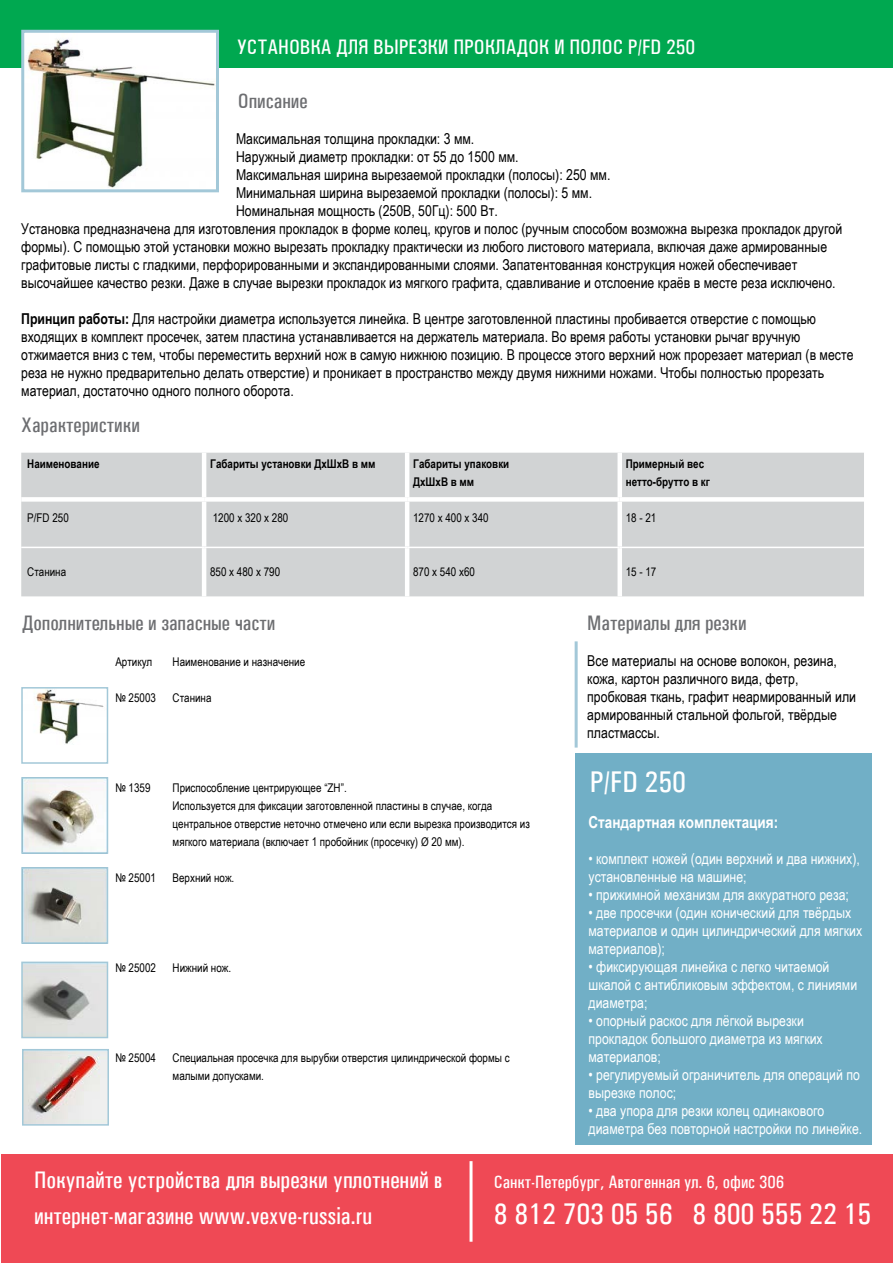
<style>
.page{position:relative;width:893px;height:1263px;background:#fff}
.page>*{position:absolute;margin:0;border:0;box-sizing:border-box;transform-origin:0 0}
.t1{font:500 30px "Univers Condensed";color:#fff}
.t2{font:500 24px "Univers Condensed";color:#fff}
.t3{font:500 21px "Univers Condensed";color:#6d6e71}
.t4{font:500 21px "Univers Condensed";color:#fff}
.t5{font:500 18px "Univers Condensed";color:#fff}
.t6{font:700 16.5px "Arial Narrow";color:#fff}
.t7{font:15px/18px "Arial Narrow";color:#000}
.t8{font:15px/18px "Arial Narrow";color:#fff}
.t9{font:12px/18px "Arial Narrow";color:#000}
.t10{font:700 12px/18px "Arial Narrow";color:#000}
.s1{font-weight:700}
</style>
<div class="page">
<div style="left:0;top:0;width:893px;height:68px;background:#00a850"></div>
<hr style="left:575px;top:641px;width:3px;height:106px;background:#a3c8d8">
<div style="left:575px;top:753px;width:297px;height:391px;background:#71afc6"></div>
<div style="left:1px;top:1154px;width:892px;height:109px;background:#ef4955"></div>
<hr style="left:470px;top:1161px;width:2px;height:81px;background:#fff">
<img style="left:25px;top:34px;width:190px;height:154px">
<div style="left:21px;top:30px;width:198px;height:162px;border:3px solid #a3c8d8"></div>
<div style="left:21px;top:453px;width:843px;height:143px;background:#d1d3d4"></div>
<hr style="left:202px;top:453px;width:4px;height:44px;background:#fff">
<hr style="left:405px;top:453px;width:4px;height:44px;background:#fff">
<div style="left:617px;top:453px;width:5px;height:44px;background:#fff"></div>
<div style="left:21px;top:497px;width:183px;height:5px;background:#fff"></div>
<div style="left:204px;top:497px;width:203px;height:5px;background:#fff"></div>
<hr style="left:202px;top:502px;width:4px;height:45px;background:#fff">
<div style="left:407px;top:497px;width:213px;height:5px;background:#fff"></div>
<hr style="left:405px;top:502px;width:4px;height:45px;background:#fff">
<div style="left:620px;top:497px;width:244px;height:5px;background:#fff"></div>
<div style="left:617px;top:502px;width:5px;height:45px;background:#fff"></div>
<hr style="left:202px;top:548px;width:4px;height:48px;background:#fff">
<hr style="left:405px;top:548px;width:4px;height:48px;background:#fff">
<div style="left:617px;top:548px;width:5px;height:48px;background:#fff"></div>
<hr style="left:21px;top:547px;width:183px;height:1px;background:#fff">
<hr style="left:204px;top:547px;width:203px;height:1px;background:#fff">
<hr style="left:407px;top:547px;width:213px;height:1px;background:#fff">
<hr style="left:620px;top:547px;width:244px;height:1px;background:#fff">
<img style="left:36px;top:690px;width:68px;height:54px">
<div style="left:21px;top:687px;width:87px;height:77px;border:2px solid #a3c8d8"></div>
<img style="left:24px;top:780px;width:81px;height:71px">
<div style="left:21px;top:777px;width:87px;height:77px;border:2px solid #a3c8d8"></div>
<img style="left:24px;top:870px;width:81px;height:71px">
<div style="left:21px;top:867px;width:87px;height:77px;border:2px solid #a3c8d8"></div>
<img style="left:24px;top:964px;width:81px;height:71px">
<div style="left:21px;top:961px;width:87px;height:77px;border:2px solid #a3c8d8"></div>
<img style="left:25px;top:1052px;width:81px;height:70px">
<div style="left:22px;top:1049px;width:87px;height:76px;border:2px solid #a3c8d8"></div>
<h3 class="t4" style="left:237px;top:35px;width:459px">УСТАНОВКА ДЛЯ ВЫРЕЗКИ ПРОКЛАДОК И ПОЛОС P/FD 250</h3>
<h3 class="t3" style="left:238px;top:89px;width:71px">Описание</h3>
<p class="t7" style="left:236px;top:129px;width:240px">Максимальная толщина прокладки: 3 мм.</p>
<p class="t7" style="left:236px;top:147px;width:284px">Наружный диаметр прокладки: от 55 до 1500 мм.</p>
<p class="t7" style="left:236px;top:165px;width:376px">Максимальная ширина вырезаемой прокладки (полосы): 250 мм.</p>
<p class="t7" style="left:236px;top:183px;width:358px">Минимальная ширина вырезаемой прокладки (полосы): 5 мм.</p>
<p class="t7" style="left:236px;top:201px;width:263px">Номинальная мощность (250В, 50Гц): 500 Вт.</p>
<p class="t7" style="left:21px;top:219px;width:822px">Установка предназначена для изготовления прокладок в форме колец, кругов и полос (ручным способом возможна вырезка прокладок другой</p>
<p class="t7" style="left:21px;top:237px;width:807px">формы). С помощью этой установки можно вырезать прокладку практически из любого листового материала, включая даже армированные</p>
<p class="t7" style="left:21px;top:255px;width:778px">графитовые листы с гладкими, перфорированными и экспандированными слоями. Запатентованная конструкция ножей обеспечивает</p>
<p class="t7" style="left:21px;top:273px;width:816px">высочайшее качество резки. Даже в случае вырезки прокладок из мягкого графита, сдавливание и отслоение краёв в месте реза исключено.</p>
<p class="t7" style="left:21px;top:309px;width:834px"><span class="s1">Принцип работы:</span> Для настройки диаметра используется линейка. В центре заготовленной пластины пробивается отверстие с помощью входящих в комплект просечек, затем пластина устанавливается на держатель материала. Во время работы установки рычаг вручную отжимается вниз с тем, чтобы переместить верхний нож в самую нижнюю позицию. В процессе этого верхний нож прорезает материал (в месте реза не нужно предварительно делать отверстие) и проникает в пространство между двумя нижними ножами. Чтобы полностью прорезать материал, достаточно одного полного оборота.</p>
<h3 class="t3" style="left:21px;top:413px;width:120px">Характеристики</h3>
<p class="t10" style="left:27px;top:454px;width:74px">Наименование</p>
<p class="t10" style="left:210px;top:454px;width:167px">Габариты установки ДхШхВ в мм</p>
<p class="t10" style="left:413px;top:454px;width:98px">Габариты упаковки<br>ДхШхВ в мм</p>
<p class="t10" style="left:626px;top:454px;width:86px">Примерный вес нетто-брутто в кг</p>
<p class="t9" style="left:27px;top:508px;width:43px">P/FD 250</p>
<p class="t9" style="left:213px;top:508px;width:77px">1200 x 320 x 280</p>
<p class="t9" style="left:413px;top:508px;width:77px">1270 x 400 x 340</p>
<p class="t9" style="left:626px;top:508px;width:32px">18 - 21</p>
<p class="t9" style="left:27px;top:562px;width:40px">Станина</p>
<p class="t9" style="left:210px;top:562px;width:72px">850 x 480 x 790</p>
<p class="t9" style="left:413px;top:562px;width:63px">870 x 540 x60</p>
<p class="t9" style="left:626px;top:562px;width:32px">15 - 17</p>
<h3 class="t3" style="left:22px;top:611px;width:255px">Дополнительные и запасные части</h3>
<p class="t9" style="left:115px;top:652px;width:38px">Артикул</p>
<p class="t9" style="left:173px;top:652px;width:134px">Наименование и назначение</p>
<p class="t9" style="left:115px;top:688px;width:42px">№ 25003</p>
<p class="t9" style="left:173px;top:688px;width:40px">Станина</p>
<h3 class="t3" style="left:587px;top:611px;width:161px">Материалы для резки</h3>
<p class="t7" style="left:587px;top:651px;width:270px">Все материалы на основе волокон, резина, кожа, картон различного вида, фетр, пробковая ткань, графит неармированный или армированный стальной фольгой, твёрдые пластмассы.</p>
<p class="t9" style="left:115px;top:778px;width:37px">№ 1359</p>
<p class="t9" style="left:173px;top:778px;width:359px">Приспособление центрирующее “ZH”.<br>Используется для фиксации заготовленной пластины в случае, когда центральное отверстие неточно отмечено или если вырезка производится из мягкого материала (включает 1 пробойник (просечку) Ø 20 мм).</p>
<p class="t9" style="left:115px;top:868px;width:42px">№ 25001</p>
<p class="t9" style="left:173px;top:868px;width:63px">Верхний нож.</p>
<p class="t9" style="left:115px;top:958px;width:42px">№ 25002</p>
<p class="t9" style="left:173px;top:958px;width:60px">Нижний нож.</p>
<p class="t9" style="left:115px;top:1048px;width:42px">№ 25004</p>
<p class="t9" style="left:173px;top:1048px;width:339px">Специальная просечка для вырубки отверстия цилиндрической формы с малыми допусками.</p>
<h1 class="t1" style="left:590px;top:764px;width:98px">P/FD 250</h1>
<p class="t6" style="left:588px;top:810px;width:191px">Стандартная комплектация:</p>
<p class="t8" style="left:588px;top:849px;width:273px">• комплект ножей (один верхний и два нижних), установленные на машине;</p>
<p class="t8" style="left:588px;top:885px;width:262px">• прижимной механизм для аккуратного реза;</p>
<p class="t8" style="left:588px;top:903px;width:275px">• две просечки (один конический для твёрдых материалов и один цилиндрический для мягких материалов);</p>
<p class="t8" style="left:588px;top:957px;width:270px">• фиксирующая линейка с легко читаемой шкалой с антибликовым эффектом, с линиями диаметра;</p>
<p class="t8" style="left:588px;top:1011px;width:236px">• опорный раскос для лёгкой вырезки прокладок большого диаметра из мягких материалов;</p>
<p class="t8" style="left:588px;top:1065px;width:273px">• регулируемый ограничитель для операций по вырезке полос;</p>
<p class="t8" style="left:588px;top:1101px;width:275px">• два упора для резки колец одинакового диаметра без повторной настройки по линейке.</p>
<h2 class="t2" style="left:34px;top:1166px;width:410px">Покупайте устройства для вырезки уплотнений в</h2>
<p class="t5" style="left:494px;top:1171px;width:292px">Санкт-Петербург, Автогенная ул. 6, офис 306</p>
<h2 class="t2" style="left:34px;top:1202px;width:340px">интернет-магазине www.vexve-russia.ru</h2>
<h1 class="t1" style="left:494px;top:1196px;width:379px">8 812 703 05 56 8 800 555 22 15</h1>
</div>
